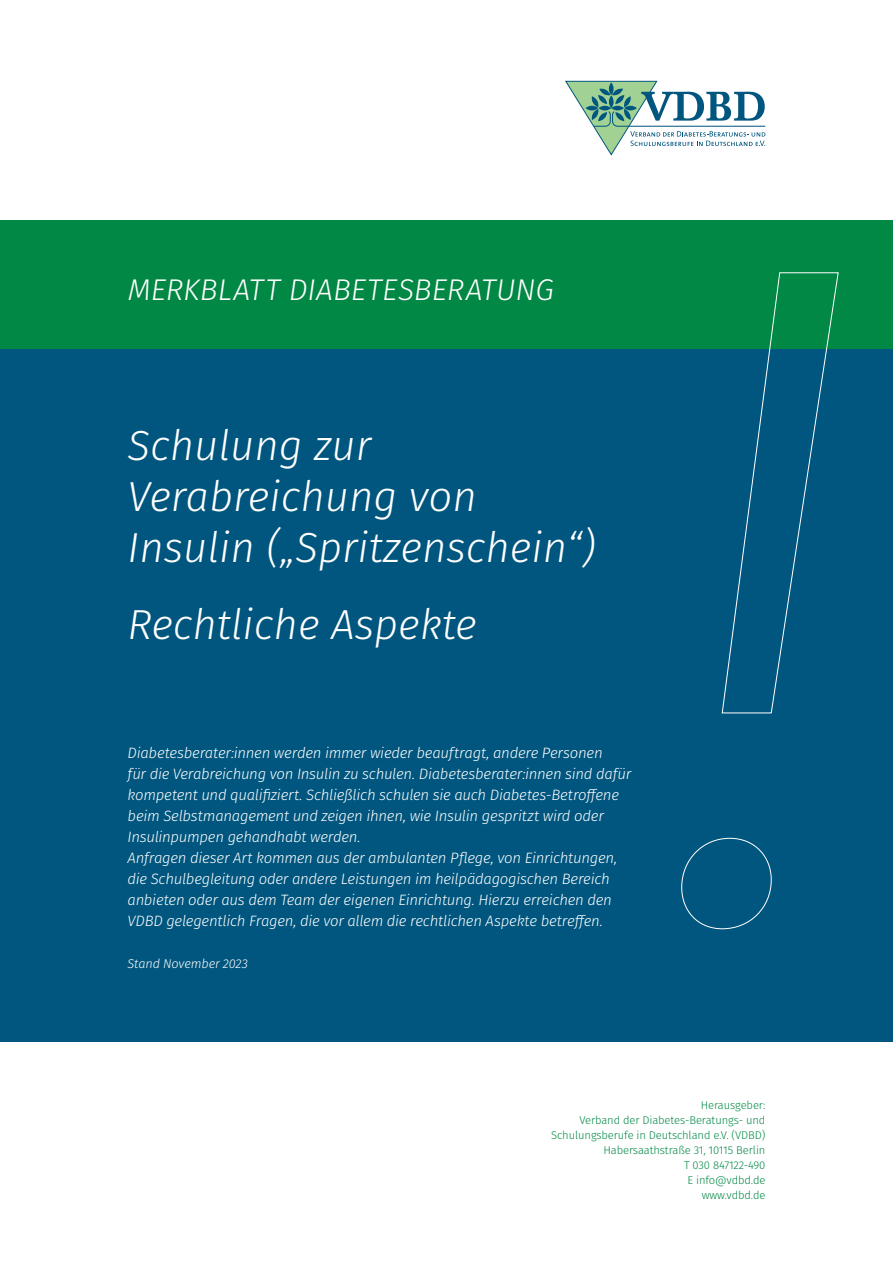
<style>
.page{position:relative;width:893px;height:1263px;background:#fff}
.page>*{position:absolute;margin:0;border:0;box-sizing:border-box;transform-origin:0 0}
.t1{font:italic 300 42px/51px "Fira Sans";color:#fff}
.t2{font:italic 300 30px "Fira Sans";letter-spacing:.005em;color:#fff}
.t3{font:italic 300 15px/21px "Fira Sans";letter-spacing:-.02em;color:#fff}
.t4{font:italic 300 12.75px "Fira Sans";letter-spacing:-.01em;color:#fff}
.t5{font:300 11.25px/15px "Fira Sans";letter-spacing:-.01em;color:#084;text-align:right}
</style>
<div class="page">
<div style="left:0;top:315px;width:893px;height:726px;background:#00567e"></div>
<div style="left:0;top:220px;width:893px;height:128px;background:#084"></div>
<svg style="left:681px;top:272px;width:158px;height:657px"></svg>
<svg style="left:565px;top:81px;width:201px;height:74px"></svg>
<h2 class="t2" style="left:128px;top:268px;width:428px">MERKBLATT DIABETESBERATUNG</h2>
<h1 class="t1" style="left:128px;top:420px;width:470px">Schulung zur<br>Verabreichung von<br>Insulin („Spritzenschein“)</h1>
<h1 class="t1" style="left:128px;top:598px;width:351px">Rechtliche Aspekte</h1>
<p class="t3" style="left:128px;top:742px;width:505px">Diabetesberater:innen werden immer wieder beauftragt, andere Personen<br>für die Verabreichung von Insulin zu schulen. Diabetesberater:innen sind dafür kompetent und qualifiziert. Schließlich schulen sie auch Diabetes-Betroffene beim Selbstmanagement und zeigen ihnen, wie Insulin gespritzt wird oder Insulinpumpen gehandhabt werden.<br>Anfragen dieser Art kommen aus der ambulanten Pflege, von Einrichtungen, die Schulbegleitung oder andere Leistungen im heilpädagogischen Bereich anbieten oder aus dem Team der eigenen Einrichtung. Hierzu erreichen den VDBD gelegentlich Fragen, die vor allem die rechtlichen Aspekte betreffen.</p>
<p class="t4" style="left:128px;top:954px;width:122px">Stand November 2023</p>
<p class="t5" style="left:551px;top:1097px;width:216px">Herausgeber:<br>Verband der Diabetes-Beratungs- und<br>Schulungsberufe in Deutschland e.V. (VDBD)<br>Habersaathstraße 31, 10115 Berlin<br>T 030 847122-490<br>E info@vdbd.de<br>www.vdbd.de</p>
</div>
